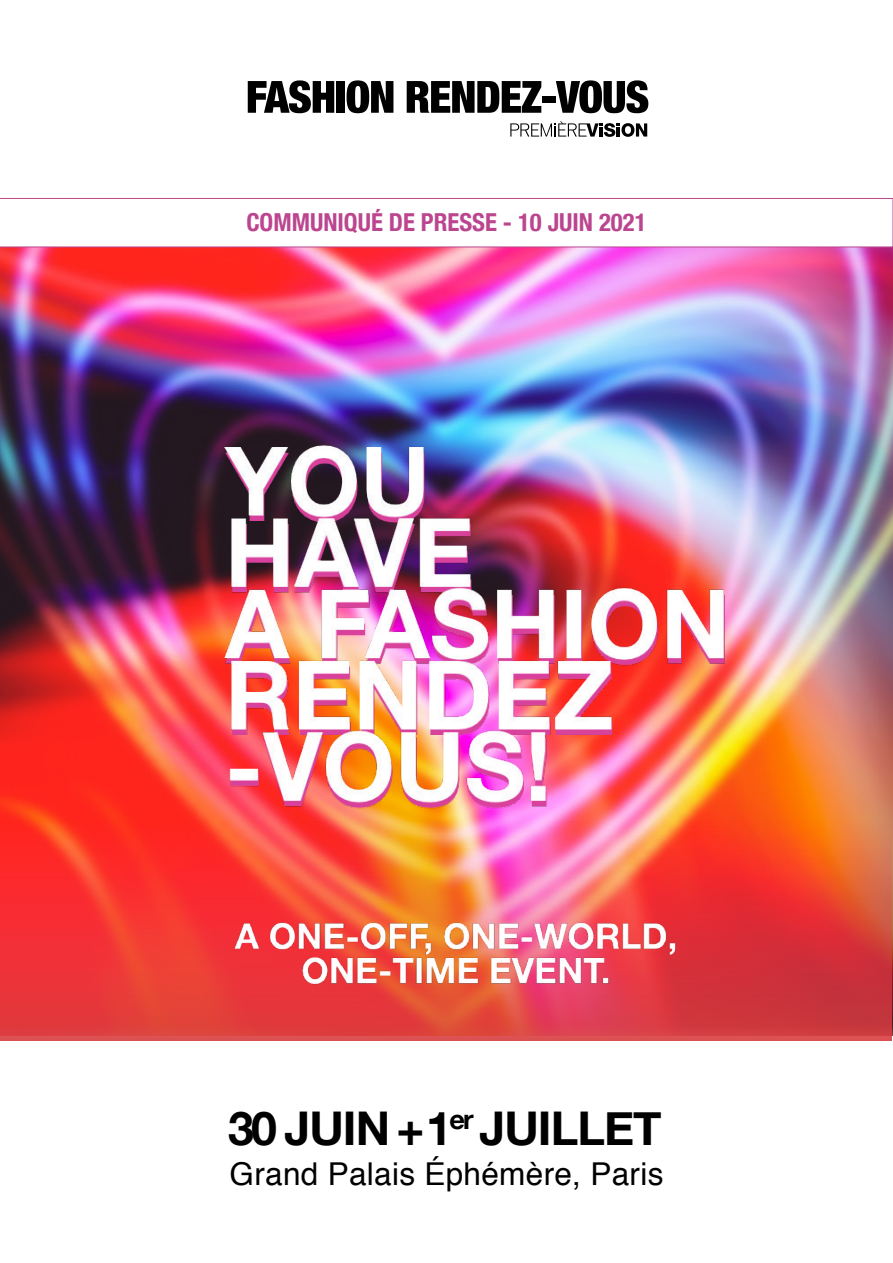
<style>
.page{position:relative;width:893px;height:1263px;background:#fff}
.page>*{position:absolute;margin:0;border:0;box-sizing:border-box;transform-origin:0 0}
.t1{font:700 46.5px "Helvetica Neue";letter-spacing:-.02em;color:#000}
.t2{font:31.5px "Helvetica";letter-spacing:.01em;color:#000}
.t3{font:700 condensed 24.75px "Helvetica Neue";color:#bb468f}
</style>
<div class="page">
<img style="left:0;top:247px;width:893px;height:788px">
<img style="left:0;top:821px;width:892px;height:219px">
<img style="left:225px;top:439px;width:505px;height:379px">
<img style="left:235px;top:920px;width:441px;height:70px">
<svg style="left:248px;top:80px;width:86px;height:33px"></svg>
<div style="left:337px;top:81px;width:8px;height:32px;background:#000"></div>
<svg style="left:347px;top:80px;width:46px;height:33px"></svg>
<svg style="left:407px;top:80px;width:242px;height:33px"></svg>
<svg style="left:510px;top:121px;width:137px;height:16px"></svg>
<svg style="left:0;top:198px;width:893px;height:49px"></svg>
<p class="t3" style="left:246px;top:202px;width:402px">COMMUNIQUÉ DE PRESSE - 10 JUIN 2021</p>
<p class="t1" style="left:228px;top:1091px;width:435px">30 JUIN + 1<sup>er</sup> JUILLET</p>
<p class="t2" style="left:230px;top:1150px;width:435px">Grand Palais Éphémère, Paris</p>
</div>
